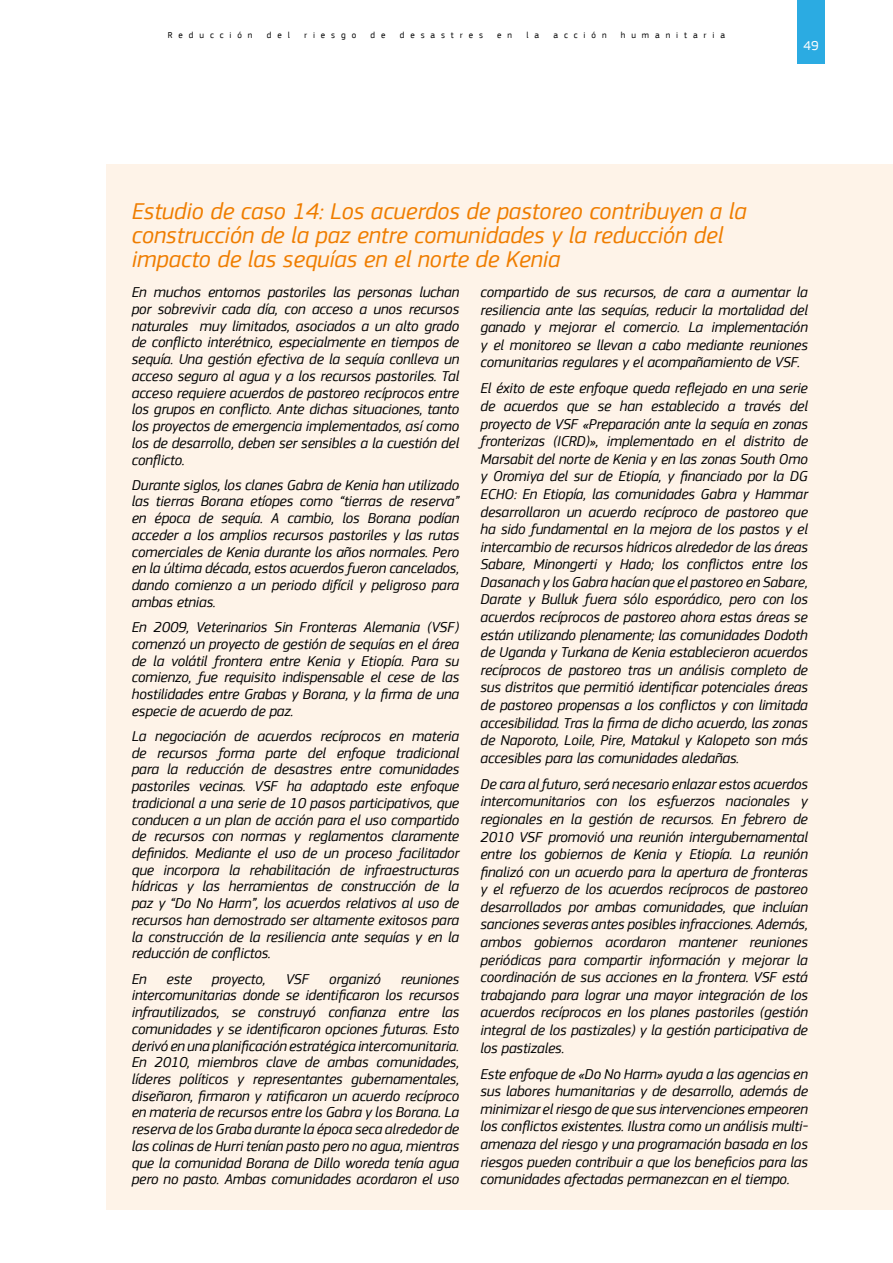
<style>
.page{position:relative;width:893px;height:1263px;background:#fff}
.page>*{position:absolute;margin:0;border:0;box-sizing:border-box;transform-origin:0 0}
.t1{font:italic 24px/24px "EC Square Sans Pro";color:#ef7d00}
.t2{font:italic 15px/17.5px "EC Square Sans Pro";letter-spacing:-.01em;color:#000;text-align:justify}
.t3{font:13.5px "EC Square Sans Pro";color:#fff}
.t4{font:9px "EC Square Sans Pro";letter-spacing:.66em;color:#000}
</style>
<div class="page">
<div style="left:797px;top:0;width:28px;height:64px;background:#2babe2"></div>
<div style="left:106px;top:165px;width:787px;height:1045px;background:#fef3e8"></div>
<p class="t4" style="left:168px;top:30px;width:86px">Reducción</p>
<p class="t4" style="left:267px;top:30px;width:25px">del</p>
<p class="t4" style="left:304px;top:30px;width:54px">riesgo</p>
<p class="t4" style="left:371px;top:30px;width:16px">d e</p>
<p class="t4" style="left:400px;top:30px;width:85px">desastres</p>
<p class="t4" style="left:497px;top:30px;width:16px">e n</p>
<p class="t4" style="left:526px;top:30px;width:14px">l a</p>
<p class="t4" style="left:553px;top:30px;width:55px">acción</p>
<p class="t4" style="left:621px;top:30px;width:106px">humanitaria</p>
<p class="t3" style="left:804px;top:38px;width:17px">49</p>
<h1 class="t1" style="left:132px;top:199px;width:617px">Estudio de caso 14: Los acuerdos de pastoreo contribuyen a la construcción de la paz entre comunidades y la reducción del impacto de las sequías en el norte de Kenia</h1>
<p class="t2" style="left:132px;top:284px;width:329px;line-height:16.8px">En muchos entornos pastoriles las personas luchan por sobrevivir cada día, con acceso a unos recursos naturales muy limitados, asociados a un alto grado de conflicto interétnico, especialmente en tiempos de sequía. Una gestión efectiva de la sequía conlleva un acceso seguro al agua y a los recursos pastoriles. Tal acceso requiere acuerdos de pastoreo recíprocos entre los grupos en conflicto. Ante dichas situaciones, tanto los proyectos de emergencia implementados, así como los de desarrollo, deben ser sensibles a la cuestión del conflicto.</p>
<p class="t2" style="left:132px;top:477px;width:329px;line-height:16.6px">Durante siglos, los clanes Gabra de Kenia han utilizado las tierras Borana etíopes como “tierras de reserva” en época de sequía. A cambio, los Borana podían acceder a los amplios recursos pastoriles y las rutas comerciales de Kenia durante los años normales. Pero en la última década, estos acuerdos fueron cancelados, dando comienzo a un periodo difícil y peligroso para ambas etnias.</p>
<p class="t2" style="left:132px;top:619px;width:329px;line-height:16.6px">En 2009, Veterinarios Sin Fronteras Alemania (VSF) comenzó un proyecto de gestión de sequías en el área de la volátil frontera entre Kenia y Etiopía. Para su comienzo, fue requisito indispensable el cese de las hostilidades entre Grabas y Borana, y la firma de una especie de acuerdo de paz.</p>
<p class="t2" style="left:132px;top:728px;width:329px;line-height:16.8px">La negociación de acuerdos recíprocos en materia de recursos forma parte del enfoque tradicional para la reducción de desastres entre comunidades pastoriles vecinas. VSF ha adaptado este enfoque tradicional a una serie de 10 pasos participativos, que conducen a un plan de acción para el uso compartido de recursos con normas y reglamentos claramente definidos. Mediante el uso de un proceso facilitador que incorpora la rehabilitación de infraestructuras hídricas y las herramientas de construcción de la paz y “Do No Harm”, los acuerdos relativos al uso de recursos han demostrado ser altamente exitosos para la construcción de la resiliencia ante sequías y en la reducción de conflictos.</p>
<p class="t2" style="left:132px;top:970px;width:16px">En</p>
<p class="t2" style="left:167px;top:970px;width:27px">este</p>
<p class="t2" style="left:212px;top:970px;width:55px">proyecto,</p>
<p class="t2" style="left:286px;top:970px;width:25px">VSF</p>
<p class="t2" style="left:329px;top:970px;width:53px">organizó</p>
<p class="t2" style="left:480px;top:283px;width:329px">compartido de sus recursos, de cara a aumentar la resiliencia ante las sequías, reducir la mortalidad del ganado y mejorar el comercio. La implementación y el monitoreo se llevan a cabo mediante reuniones comunitarias regulares y el acompañamiento de VSF.</p>
<p class="t2" style="left:480px;top:380px;width:329px">El éxito de este enfoque queda reflejado en una serie de acuerdos que se han establecido a través del proyecto de VSF «Preparación ante la sequía en zonas fronterizas (ICRD)», implementado en el distrito de Marsabit del norte de Kenia y en las zonas South Omo y Oromiya del sur de Etiopía, y financiado por la DG ECHO: En Etiopía, las comunidades Gabra y Hammar desarrollaron un acuerdo recíproco de pastoreo que ha sido fundamental en la mejora de los pastos y el intercambio de recursos hídricos alrededor de las áreas Sabare, Minongerti y Hado; los conflictos entre los Dasanach y los Gabra hacían que el pastoreo en Sabare, Darate y Bulluk fuera sólo esporádico, pero con los acuerdos recíprocos de pastoreo ahora estas áreas se están utilizando plenamente; las comunidades Dodoth de Uganda y Turkana de Kenia establecieron acuerdos recíprocos de pastoreo tras un análisis completo de sus distritos que permitió identificar potenciales áreas de pastoreo propensas a los conflictos y con limitada accesibilidad. Tras la firma de dicho acuerdo, las zonas de Naporoto, Loile, Pire, Matakul y Kalopeto son más accesibles para las comunidades aledañas.</p>
<p class="t2" style="left:480px;top:775px;width:329px">De cara al futuro, será necesario enlazar estos acuerdos intercomunitarios con los esfuerzos nacionales y regionales en la gestión de recursos. En febrero de 2010 VSF promovió una reunión intergubernamental entre los gobiernos de Kenia y Etiopía. La reunión finalizó con un acuerdo para la apertura de fronteras y el refuerzo de los acuerdos recíprocos de pastoreo desarrollados por ambas comunidades, que incluían sanciones severas antes posibles infracciones. Además, ambos gobiernos acordaron mantener reuniones periódicas para compartir información y mejorar la coordinación de sus acciones en la frontera. VSF está trabajando para lograr una mayor integración de los acuerdos recíprocos en los planes pastoriles (gestión integral de los pastizales) y la gestión participativa de los pastizales.</p>
<p class="t2" style="left:480px;top:1065px;width:329px">Este enfoque de «Do No Harm» ayuda a las agencias en sus labores humanitarias y de desarrollo, además de minimizar el riesgo de que sus intervenciones empeoren los conflictos existentes. Ilustra como un análisis multi&shy;amenaza del riesgo y una programación basada en los riesgos pueden contribuir a que los beneficios para las comunidades afectadas permanezcan en el tiempo.</p>
<p class="t2" style="left:132px;top:970px;width:329px;line-height:16.8px;text-indent:269px">reuniones intercomunitarias donde se identificaron los recursos infrautilizados, se construyó confianza entre las comunidades y se identificaron opciones futuras. Esto derivó en una planificación estratégica intercomunitaria.<br>En 2010, miembros clave de ambas comunidades, líderes políticos y representantes gubernamentales, diseñaron, firmaron y ratificaron un acuerdo recíproco en materia de recursos entre los Gabra y los Borana. La reserva de los Graba durante la época seca alrededor de las colinas de Hurri tenían pasto pero no agua, mientras que la comunidad Borana de Dillo woreda tenía agua pero no pasto. Ambas comunidades acordaron el uso</p>
</div>
